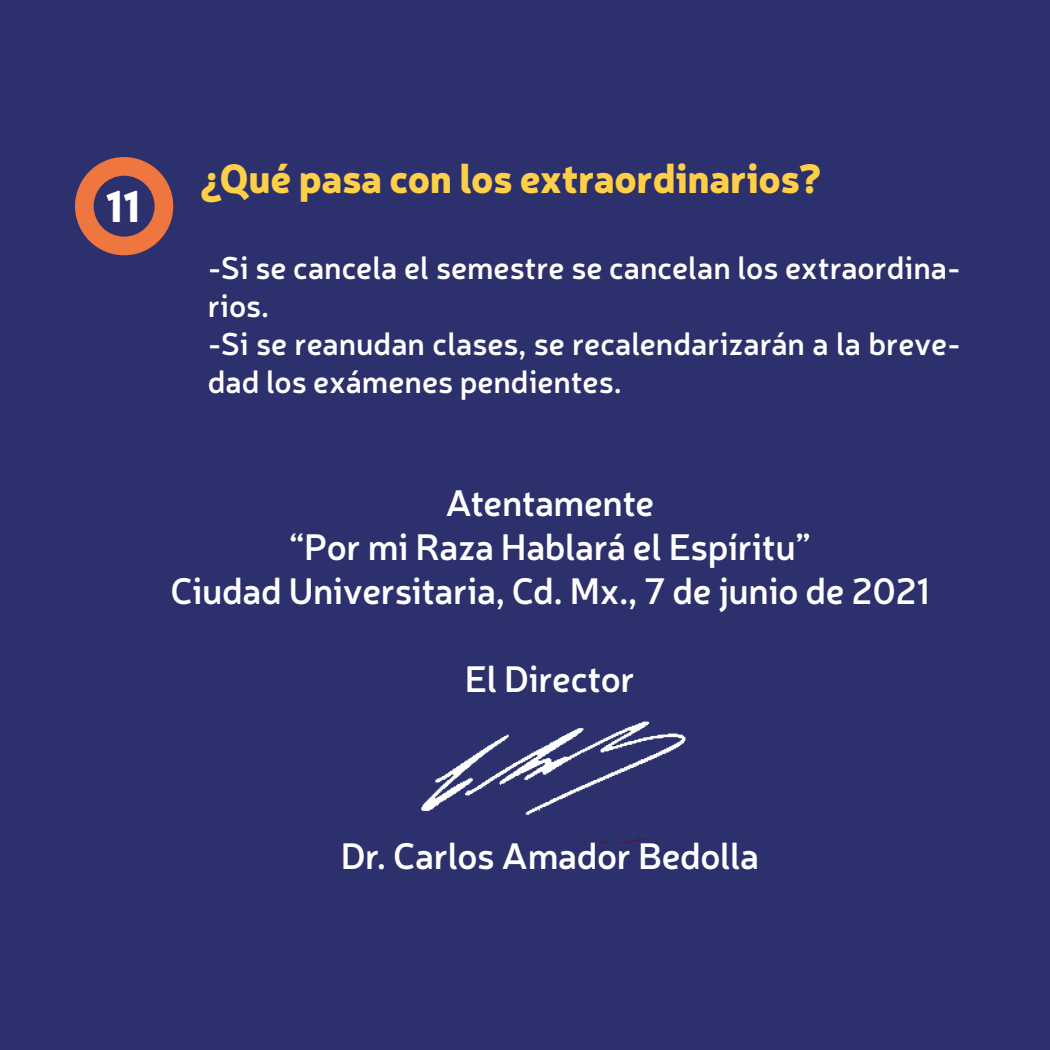
<style>
.page{position:relative;width:1050px;height:1050px;background:#2c316d}
.page>*{position:absolute;margin:0;border:0;box-sizing:border-box;transform-origin:0 0}
.t1{font:900 43.75px "Neris";color:#fff}
.t2{font:900 40.25px "Neris";letter-spacing:-.01em;color:#ffcf47}
.t3{font:600 36.75px/44.1px "Neris";letter-spacing:-.01em;color:#fff;text-align:center}
.t4{font:600 31.5px/37.8px "Neris";color:#fff}
</style>
<div class="page">
<svg style="left:75px;top:157px;width:98px;height:98px"></svg>
<img style="left:421px;top:721px;width:265px;height:123px">
<h1 class="t1" style="left:106px;top:174px;width:36px">11</h1>
<p class="t2" style="left:201px;top:149px;width:622px">¿Qué pasa con los extraordinarios?</p>
<p class="t4" style="left:208px;top:248px;width:755px">-Si se cancela el semestre se cancelan los extraordina&shy;rios.<br>-Si se reanudan clases, se recalendarizarán a la breve&shy;dad los exámenes pendientes.</p>
<p class="t3" style="left:170px;top:479px;width:761px">Atentamente<br>“Por mi Raza Hablará el Espíritu”<br>Ciudad Universitaria, Cd. Mx., 7 de junio de 2021</p>
<p class="t3" style="left:465px;top:655px;width:172px">El Director</p>
<p class="t3" style="left:341px;top:832px;width:420px">Dr. Carlos Amador Bedolla</p>
</div>
